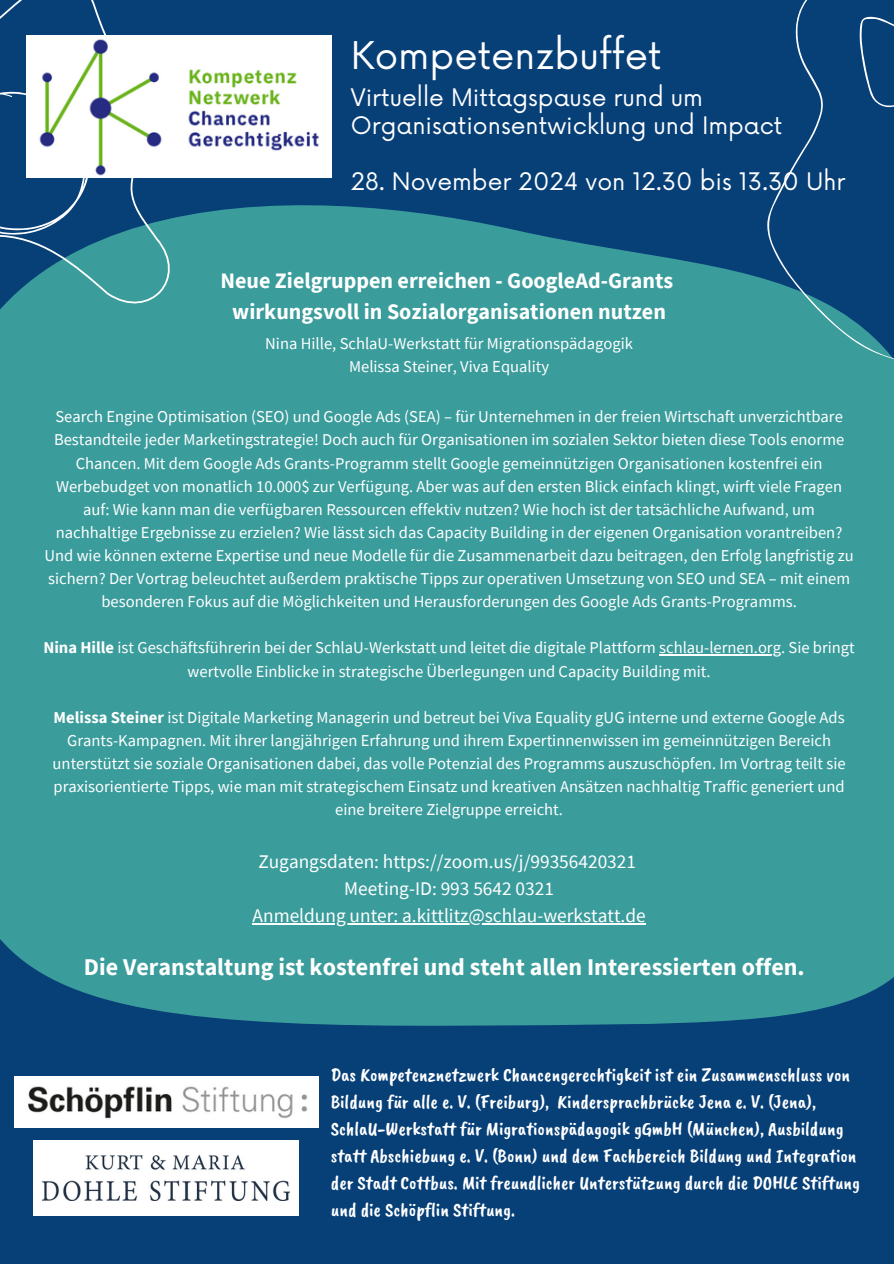
<style>
.page{position:relative;width:894px;height:1264px;background:#fff}
.page>*{position:absolute;margin:0;border:0;box-sizing:border-box;transform-origin:0 0}
.t1{font:37.2px "Now";color:#fff}
.t2{font:700 24px "Source Sans Pro";color:#fff}
.t3{font:23.55px/28.2px "Now";color:#fff}
.t4{font:700 22.05px/30.8px "Source Sans Pro";color:#fff;text-align:center}
.t5{font:19.5px/27px "Caveat Brush";color:#fff}
.t6{font:19.35px "Source Sans Pro";color:#fff}
.t7{font:16.5px/23.1px "Source Sans Pro";color:#fff;text-align:center}
.s1{font-weight:700}
</style>
<div class="page">
<div style="left:0;top:0;width:893px;height:1263px;background:#073f77"></div>
<div style="left:0;top:205px;width:893px;height:820px;background:#3b9c9c"></div>
<hr style="left:659px;top:654px;width:121px;height:2px;background:#fff">
<hr style="left:252px;top:923px;width:393px;height:1px;background:#fff">
<svg style="left:721px;top:0;width:172px;height:375px"></svg>
<svg style="left:0;top:0;width:232px;height:375px;fill:#3b9c9c"></svg>
<div style="left:33px;top:1140px;width:266px;height:75px;background:#fff"></div>
<img style="left:43px;top:1155px;width:246px;height:45px">
<img style="left:26px;top:36px;width:305px;height:142px">
<img style="left:14px;top:1076px;width:304px;height:51px">
<p class="t1" style="left:351px;top:34px;width:312px">Kompetenzbuffet</p>
<p class="t3" style="left:351px;top:84px;width:433px">Virtuelle Mittagspause rund um<br>Organisationsentwicklung und Impact</p>
<p class="t3" style="left:351px;top:169px;width:496px">28. November 2024 von 12.30 bis 13.30 Uhr</p>
<p class="t4" style="left:220px;top:265px;width:454px">Neue Zielgruppen erreichen - GoogleAd-Grants wirkungsvoll in Sozialorganisationen nutzen</p>
<p class="t7" style="left:265px;top:332px;width:369px">Nina Hille, SchlaU-Werkstatt für Migrationspädagogik</p>
<p class="t7" style="left:349px;top:355px;width:201px">Melissa Steiner, Viva Equality</p>
<p class="t7" style="left:44px;top:405px;width:810px">Search Engine Optimisation (SEO) und Google Ads (SEA) – für Unternehmen in der freien Wirtschaft unverzichtbare Bestandteile jeder Marketingstrategie! Doch auch für Organisationen im sozialen Sektor bieten diese Tools enorme Chancen. Mit dem Google Ads Grants-Programm stellt Google gemeinnützigen Organisationen kostenfrei ein Werbebudget von monatlich 10.000$ zur Verfügung. Aber was auf den ersten Blick einfach klingt, wirft viele Fragen auf: Wie kann man die verfügbaren Ressourcen effektiv nutzen? Wie hoch ist der tatsächliche Aufwand, um nachhaltige Ergebnisse zu erzielen? Wie lässt sich das Capacity Building in der eigenen Organisation vorantreiben?<br>Und wie können externe Expertise und neue Modelle für die Zusammenarbeit dazu beitragen, den Erfolg langfristig zu sichern? Der Vortrag beleuchtet außerdem praktische Tipps zur operativen Umsetzung von SEO und SEA – mit einem besonderen Fokus auf die Möglichkeiten und Herausforderungen des Google Ads Grants-Programms.</p>
<h1 class="t7" style="left:43px;top:636px;width:812px"><span class="s1">Nina Hille</span> ist Geschäftsführerin bei der SchlaU-Werkstatt und leitet die digitale Plattform schlau-lernen.org. Sie bringt</h1>
<h3 class="t7" style="left:187px;top:659px;width:524px">wertvolle Einblicke in strategische Überlegungen und Capacity Building mit.</h3>
<h3 class="t7" style="left:53px;top:705px;width:792px"><span class="s1">Melissa Steiner</span> ist Digitale Marketing Managerin und betreut bei Viva Equality gUG interne und externe Google Ads</h3>
<h3 class="t7" style="left:53px;top:728px;width:794px">Grants-Kampagnen. Mit ihrer langjährigen Erfahrung und ihrem Expertinnenwissen im gemeinnützigen Bereich unterstützt sie soziale Organisationen dabei, das volle Potenzial des Programms auszuschöpfen. Im Vortrag teilt sie praxisorientierte Tipps, wie man mit strategischem Einsatz und kreativen Ansätzen nachhaltig Traffic generiert und eine breitere Zielgruppe erreicht.</h3>
<h3 class="t6" style="left:258px;top:849px;width:379px">Zugangsdaten: https://zoom.us/j/99356420321</h3>
<p class="t6" style="left:344px;top:876px;width:211px">Meeting-ID: 993 5642 0321</p>
<h2 class="t6" style="left:252px;top:903px;width:394px">Anmeldung unter: a.kittlitz@schlau-werkstatt.de</h2>
<h2 class="t2" style="left:84px;top:951px;width:722px">Die Veranstaltung ist kostenfrei und steht allen Interessierten offen.</h2>
<p class="t5" style="left:331px;top:1060px;width:530px">Das Kompetenznetzwerk Chancengerechtigkeit ist ein Zusammenschluss von Bildung für alle e. V. (Freiburg), Kindersprachbrücke Jena e. V. (Jena), SchlaU-Werkstatt für Migrationspädagogik gGmbH (München), Ausbildung statt Abschiebung e. V. (Bonn) und dem Fachbereich Bildung und Integration der Stadt Cottbus. Mit freundlicher Unterstützung durch die DOHLE Stiftung und die Schöpflin Stiftung.</p>
</div>
